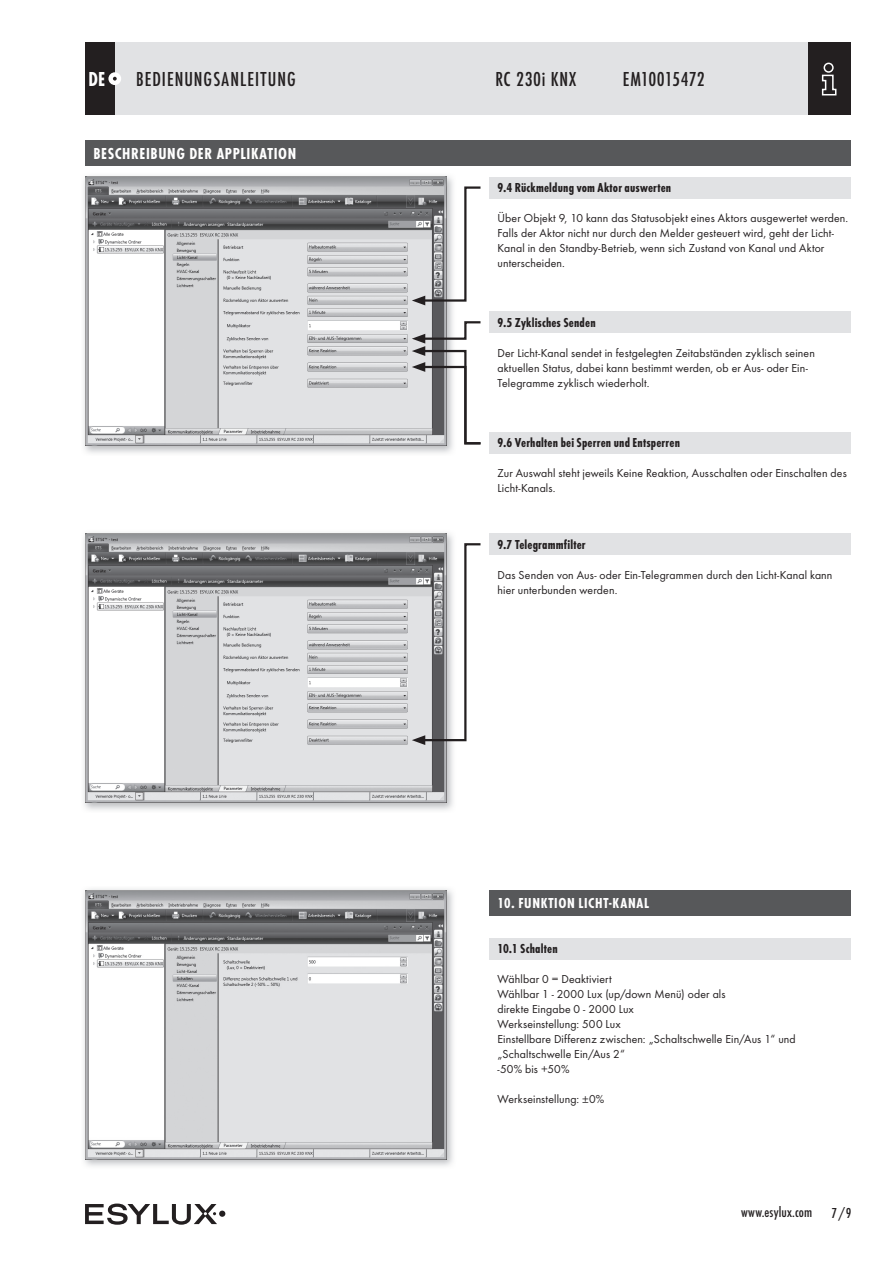
<style>
.page{position:relative;width:893px;height:1263px;background:#fff}
.page>*{position:absolute;margin:0;border:0;box-sizing:border-box;transform-origin:0 0}
.t1{font:500 21px "Futura Con";letter-spacing:.045em;color:#231f20}
.t2{font:500 21px "Futura Con";color:#231f20}
.t3{font:500 21px "Futura Con";letter-spacing:.025em;color:#231f20}
.t4{font:700 21px "Futura Con";color:#fff;scale:.95 1}
.t5{font:700 16.5px "Futura Con";letter-spacing:.035em;color:#fff}
.t6{font:700 15px "Futura Con";letter-spacing:.045em;color:#fff}
.t7{font:500 15px "Futura Con";letter-spacing:.01em;color:#231f20}
.t8{font:700 13.5px "Futura Con";letter-spacing:.015em;color:#231f20}
.t9{font:12px/15px "Futura Boo";letter-spacing:.01em;color:#231f20}
</style>
<div class="page">
<div style="left:85px;top:43px;width:765px;height:72px;background:#e1e2e4"></div>
<div style="left:808px;top:43px;width:42px;height:72px;background:#231f20"></div>
<svg style="left:821px;top:62px;width:16px;height:34px"></svg>
<div style="left:85px;top:43px;width:30px;height:72px;background:#231f20"></div>
<div style="left:108px;top:72px;width:13px;height:13px;background:#fff;border-radius:50%"></div>
<svg style="left:113px;top:77px;width:4px;height:4px"></svg>
<div style="left:219px;top:1210px;width:6px;height:7px;background:#231f20;border-radius:50%"></div>
<svg style="left:85px;top:1203px;width:132px;height:22px"></svg>
<div style="left:489px;top:534px;width:361px;height:21px;background:#e1e2e4"></div>
<div style="left:489px;top:433px;width:361px;height:21px;background:#e1e2e4"></div>
<div style="left:489px;top:312px;width:361px;height:21px;background:#e1e2e4"></div>
<div style="left:489px;top:177px;width:361px;height:21px;background:#e1e2e4"></div>
<div style="left:85px;top:140px;width:765px;height:26px;background:#57585a"></div>
<img style="left:84px;top:176px;width:369px;height:277px">
<img style="left:85px;top:177px;width:361px;height:269px">
<svg style="left:412px;top:185px;width:69px;height:120px"></svg>
<div style="left:489px;top:938px;width:361px;height:21px;background:#e1e2e4"></div>
<div style="left:489px;top:890px;width:361px;height:26px;background:#57585a"></div>
<img style="left:84px;top:889px;width:369px;height:277px">
<img style="left:85px;top:890px;width:361px;height:269px">
<img style="left:84px;top:533px;width:369px;height:277px">
<img style="left:85px;top:534px;width:361px;height:269px">
<svg style="left:412px;top:542px;width:69px;height:203px"></svg>
<svg style="left:412px;top:320px;width:69px;height:125px"></svg>
<h1 class="t4" style="left:88px;top:67px;width:19px">DE</h1>
<h1 class="t1" style="left:136px;top:67px;width:161px">BEDIENUNGSANLEITUNG</h1>
<h1 class="t3" style="left:495px;top:67px;width:82px">RC 230i KNX</h1>
<h1 class="t2" style="left:623px;top:67px;width:84px">EM10015472</h1>
<h2 class="t5" style="left:94px;top:144px;width:204px">BESCHREIBUNG DER APPLIKATION</h2>
<p class="t8" style="left:497px;top:180px;width:175px">9.4 Rückmeldung vom Aktor auswerten</p>
<p class="t9" style="left:497px;top:210px;width:352px">Über Objekt 9, 10 kann das Statusobjekt eines Aktors ausgewertet werden.<br>Falls der Aktor nicht nur durch den Melder gesteuert wird, geht der Licht-Kanal in den Standby-Betrieb, wenn sich Zustand von Kanal und Aktor unterscheiden.</p>
<p class="t8" style="left:497px;top:315px;width:100px">9.5 Zyklisches Senden</p>
<p class="t9" style="left:497px;top:345px;width:319px">Der Licht-Kanal sendet in festgelegten Zeitabständen zyklisch seinen aktuellen Status, dabei kann bestimmt werden, ob er Aus- oder Ein-<br>Telegramme zyklisch wiederholt.</p>
<p class="t8" style="left:497px;top:435px;width:184px">9.6 Verhalten bei Sperren und Entsperren</p>
<p class="t9" style="left:497px;top:465px;width:351px">Zur Auswahl steht jeweils Keine Reaktion, Ausschalten oder Einschalten des<br>Licht-Kanals.</p>
<p class="t8" style="left:497px;top:536px;width:90px">9.7 Telegrammfilter</p>
<p class="t9" style="left:497px;top:567px;width:336px">Das Senden von Aus- oder Ein-Telegrammen durch den Licht-Kanal kann hier unterbunden werden.</p>
<p class="t6" style="left:497px;top:894px;width:153px">10. FUNKTION LICHT-KANAL</p>
<p class="t8" style="left:497px;top:941px;width:62px">10.1 Schalten</p>
<p class="t9" style="left:497px;top:972px;width:300px">Wählbar 0 = Deaktiviert<br>Wählbar 1 - 2000 Lux (up/down Menü) oder als<br>direkte Eingabe 0 - 2000 Lux<br>Werkseinstellung: 500 Lux<br>Einstellbare Differenz zwischen: „Schaltschwelle Ein/Aus 1“ und „Schaltschwelle Ein/Aus 2“<br>-50% bis +50%</p>
<p class="t9" style="left:497px;top:1092px;width:108px">Werkseinstellung: ±0%</p>
<p class="t7" style="left:741px;top:1204px;width:73px">www.esylux.com</p>
<p class="t7" style="left:831px;top:1204px;width:22px">7/9</p>
</div>
